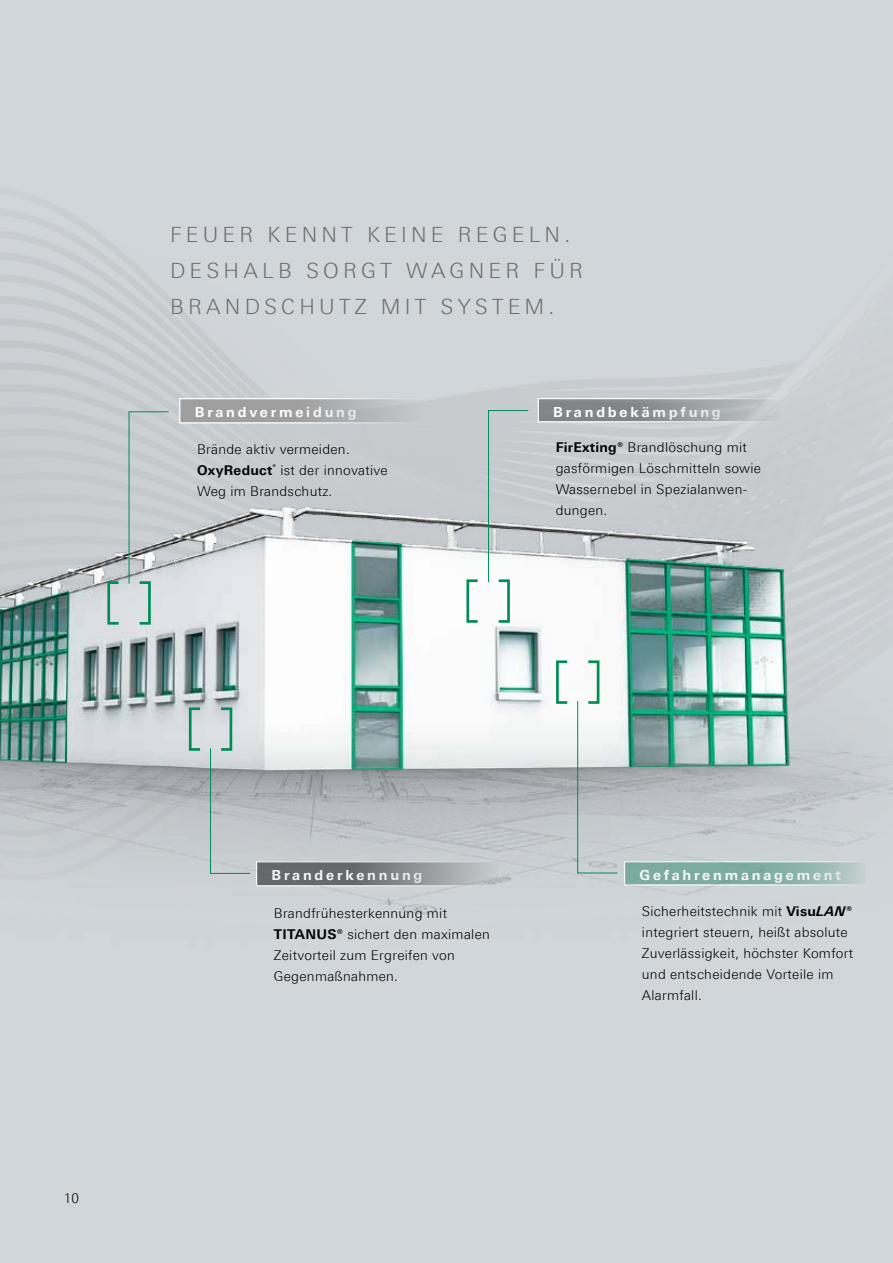
<style>
.page{position:relative;width:893px;height:1263px;background:#d1d6da}
.page>*{position:absolute;margin:0;border:0;box-sizing:border-box;transform-origin:0 0}
.t1{font:300 21px/36px "LT Univers Basic";letter-spacing:.2em;color:#6e6e6e}
.t2{font:700 13.95px "LT Univers Basic";letter-spacing:.2em;color:#fff}
.t3{font:300 13.5px/21px "LT Univers Basic";letter-spacing:.02em;color:#000}
.s1{font-weight:700}
.s2{font-weight:700;font-style:italic}
</style>
<div class="page">
<img style="left:0;top:242px;width:893px;height:672px">
<div style="left:107px;top:581px;width:13px;height:44px;border:3px solid #008c57"></div>
<div style="left:138px;top:581px;width:13px;height:44px;border:3px solid #008c57"></div>
<div style="left:189px;top:707px;width:12px;height:44px;border:3px solid #008c57"></div>
<div style="left:220px;top:707px;width:12px;height:44px;border:3px solid #008c57"></div>
<div style="left:466px;top:579px;width:13px;height:44px;border:3px solid #008c57"></div>
<div style="left:497px;top:579px;width:13px;height:44px;border:3px solid #008c57"></div>
<div style="left:556px;top:660px;width:13px;height:44px;border:3px solid #008c57"></div>
<div style="left:587px;top:660px;width:12px;height:44px;border:3px solid #008c57"></div>
<svg style="left:577px;top:700px;width:41px;height:174px"></svg>
<svg style="left:128px;top:411px;width:41px;height:173px"></svg>
<svg style="left:488px;top:410px;width:41px;height:173px"></svg>
<svg style="left:210px;top:747px;width:41px;height:127px"></svg>
<h1 class="t1" style="left:170px;top:216px;width:414px">FEUER KENNT KEINE REGELN.<br>DESHALB SORGT WAGNER FÜR<br>BRANDSCHUTZ MIT SYSTEM.</h1>
<p class="t2" style="left:195px;top:404px;width:163px">Brandvermeidung</p>
<p class="t3" style="left:197px;top:438px;width:192px">Brände aktiv vermeiden.<br><span class="s1">OxyReduct</span><sup>®</sup> ist der innovative<br>Weg im Brandschutz.</p>
<p class="t2" style="left:553px;top:403px;width:169px">Brandbekämpfung</p>
<p class="t3" style="left:556px;top:437px;width:207px"><span class="s1">FirExting®</span> Brandlöschung mit gasförmigen Löschmitteln sowie<br>Wassernebel in Spezialanwen&shy;dungen.</p>
<p class="t3" style="left:64px;top:1188px;width:17px">10</p>
<p class="t2" style="left:272px;top:867px;width:152px">Branderkennung</p>
<p class="t3" style="left:274px;top:903px;width:217px">Brandfrühesterkennung mit<br><span class="s1">TITANUS®</span> sichert den maximalen<br>Zeitvorteil zum Ergreifen von<br>Gegenmaßnahmen.</p>
<p class="t2" style="left:639px;top:867px;width:203px">Gefahrenmanagement</p>
<p class="t3" style="left:642px;top:900px;width:213px">Sicherheitstechnik mit <span class="s1">Visu</span><span class="s2">LAN</span><span class="s1">® </span>integriert steuern, heißt absolute<br>Zuverlässigkeit, höchster Komfort und entscheidende Vorteile im<br>Alarmfall.</p>
</div>
